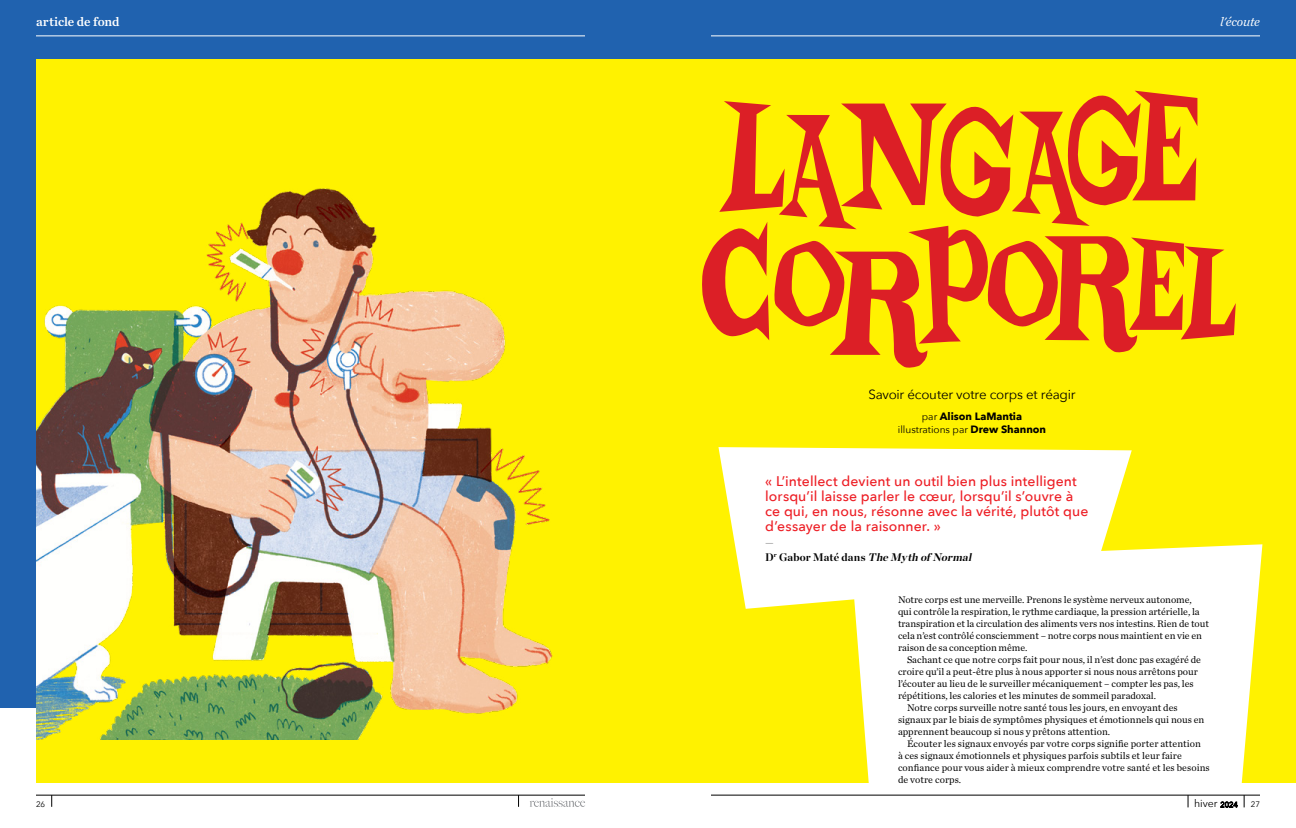
<style>
.page{position:relative;width:1296px;height:828px;background:#fff}
.page>*{position:absolute;margin:0;border:0;box-sizing:border-box;transform-origin:0 0}
.Pull_Quote{font:500 14px/15px "Avenir Next";letter-spacing:.005em;color:#ed1d24}
.DEK{font:13.3px "Avenir Next";letter-spacing:-.015em;color:#000}
.t1{font:13px "Chronicle Text G1 Semi";letter-spacing:-.015em;color:#fff}
.Slug_-_Small_-_Left{font:italic 13px "Chronicle Text G1";letter-spacing:-.015em;color:#fff}
.Pull_Quote_Name{font:italic 700 11px "Chronicle Display";color:#000}
.Pull_Quote_Name-2{font:700 11px "Chronicle Display";color:#000}
.Byline{font:700 10.6px "Avenir Next";color:#000}
.t2{font:10.5px "Avenir Next";color:#000}
.Byline-2{font:10.1px "Avenir Next";color:#000}
.Body_Copy{font:10px/12px "Chronicle Text G1";color:#000}
.Body_Copy_-_No_Indent{font:10px/12px "Chronicle Text G1";letter-spacing:-.005em;color:#000}
.t3{font:8px "Avenir Next";color:#000}
.s1{font-weight:400;font-size:10.1px}
.s2{font-weight:700;font-size:10.6px}
.s3{font-style:normal}
.s4{font-size:7.5px}
</style>
<div class="page">
<div style="left:0;top:0;width:1296px;height:708px;background:#2062af"></div>
<div style="left:36px;top:60px;width:1260px;height:723px;background:#fff200"></div>
<svg style="left:718px;top:447px;width:414px;height:162px;background:#fffde5"></svg>
<div style="left:851px;top:544px;width:411px;height:239px;background:#fff"></div>
<img style="left:36px;top:188px;width:517px;height:552px">
<svg style="left:702px;top:90px;width:534px;height:278px"></svg>
<hr style="left:711px;top:36px;width:549px;height:1px;background:#fff">
<hr style="left:36px;top:36px;width:549px;height:1px;background:#fff">
<hr style="left:36px;top:795px;width:549px;height:1px;background:#000">
<svg style="left:518px;top:795px;width:1px;height:12px"></svg>
<svg style="left:52px;top:795px;width:1px;height:12px"></svg>
<svg style="left:530px;top:798px;width:55px;height:9px"></svg>
<hr style="left:711px;top:795px;width:549px;height:1px;background:#000">
<p class="t1" style="left:36px;top:11px;width:85px">article de fond</p>
<p class="t3" style="left:36px;top:798px;width:11px">26</p>
<p class="Slug_-_Small_-_Left" style="left:1220px;top:11px;width:41px">l'écoute</p>
<p class="DEK" style="left:868px;top:383px;width:209px">Savoir écouter votre corps et réagir</p>
<p class="Byline" style="left:922px;top:407px;width:102px"><span class="s1">par</span> Alison LaMantia</p>
<p class="Byline-2" style="left:898px;top:421px;width:150px">illustrations par <span class="s2">Drew Shannon</span></p>
<p class="Pull_Quote" style="left:765px;top:473px;width:325px">« L’intellect devient un outil bien plus intelligent lorsqu’il laisse parler le cœur, lorsqu’il s’ouvre à ce qui, en nous, résonne avec la vérité, plutôt que d’essayer de la raisonner. »</p>
<p class="Pull_Quote_Name-2" style="left:765px;top:533px;width:10px">—</p>
<p class="Pull_Quote_Name" style="left:765px;top:548px;width:211px"><span class="s3">D</span><sup>r</sup> <span class="s3">Gabor Maté dans</span> TheMyth of Normal</p>
<p class="Body_Copy_-_No_Indent" style="left:898px;top:593px;width:313px">Notre corps est une merveille. Prenons le système nerveux autonome,<br>qui contrôle la respiration, le rythme cardiaque, la pression artérielle, la transpiration et la circulation des aliments vers nos intestins. Rien de tout cela n’est contrôlé consciemment – notre corps nous maintient en vie en raison de sa conception même.</p>
<p class="Body_Copy" style="left:898px;top:653px;width:305px;text-indent:9px">Sachant ce que notre corps fait pour nous, il n’est donc pas exagéré de croire qu’il a peut-être plus à nous apporter si nous nous arrêtons pour l’écouter au lieu de le surveiller mécaniquement – compter les pas, les répétitions, les calories et les minutes de sommeil paradoxal.</p>
<p class="Body_Copy" style="left:898px;top:701px;width:308px;text-indent:9px">Notre corps surveille notre santé tous les jours, en envoyant des signaux par le biais de symptômes physiques et émotionnels qui nous en apprennent beaucoup si nous y prêtons attention.</p>
<p class="Body_Copy" style="left:898px;top:737px;width:313px;text-indent:9px">Écouter les signaux envoyés par votre corps signifie porter attention<br>à ces signaux émotionnels et physiques parfois subtils et leur faire confiance pour vous aider à mieux comprendre votre santé et les besoins de votre corps.</p>
<p class="t2" style="left:1194px;top:795px;width:45px">hiver <span class="s4">2024</span></p>
<p class="t3" style="left:1251px;top:798px;width:11px">27</p>
</div>
